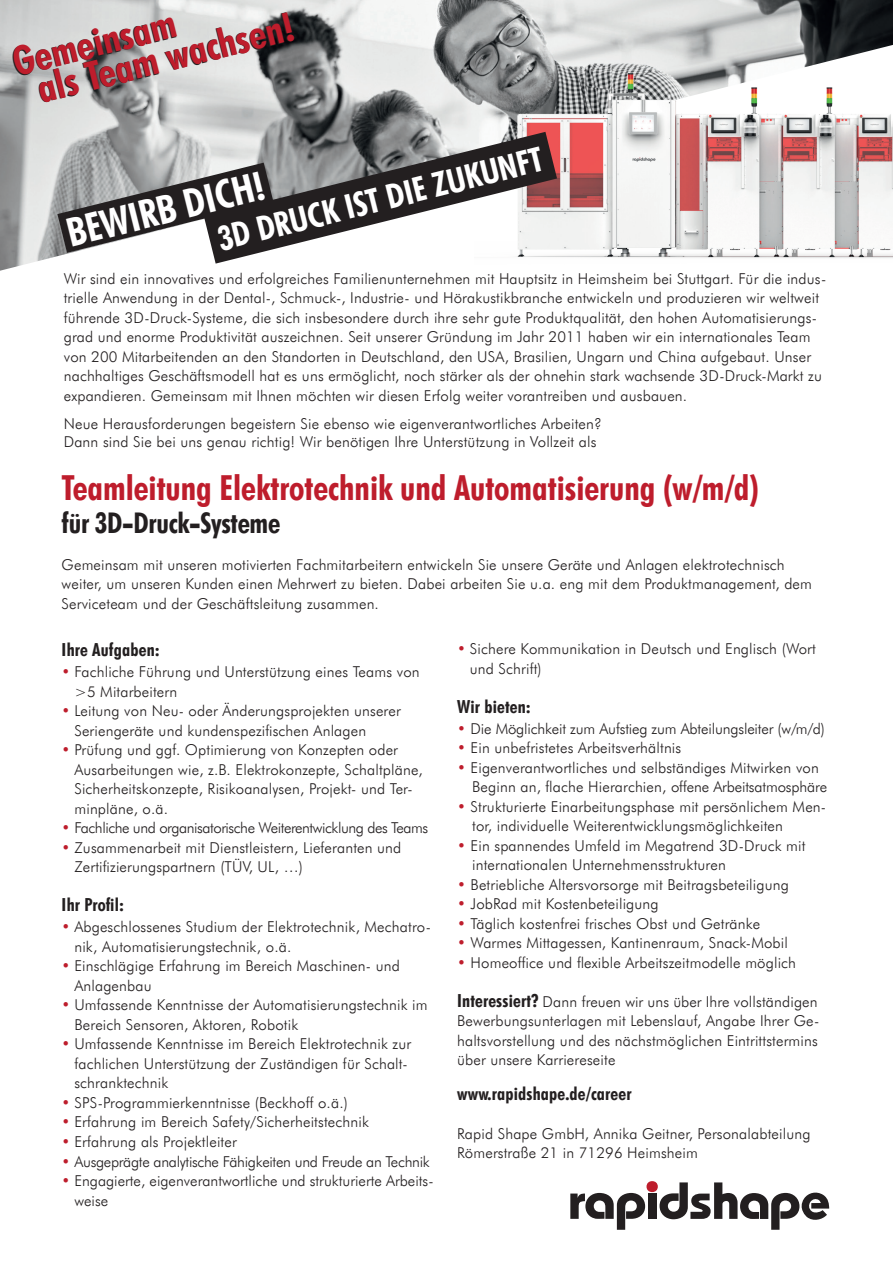
<style>
.page{position:relative;width:893px;height:1263px;background:#fff}
.page>*{position:absolute;margin:0;border:0;box-sizing:border-box;transform-origin:0 0}
.t1{font:700 condensed 39.9px/31.8px "Futura BT";color:#be1d2c}
.t2{font:700 condensed 39.45px "Futura BT";color:#fff}
.t3{font:700 condensed 34.5px "Futura BT";color:#be1d2c}
.t4{font:700 condensed 33.75px "Futura BT";color:#fff}
.t5{font:700 condensed 28.5px "Futura BT";letter-spacing:-.01em;color:#231f20}
.t6{font:700 condensed 18px "Futura BT";letter-spacing:.01em;color:#231f20}
.t7{font:300 15px/19.5px "Futura BT";letter-spacing:.01em;color:#231f20}
.t8{font:300 15px "Futura BT";letter-spacing:-.03em;color:#231f20}
.t9{font:300 15px "Futura BT";letter-spacing:-.02em;color:#231f20}
.t10{font:300 15px "Futura BT";letter-spacing:-.01em;color:#231f20}
.s1{color:#be1d2c}
.s2{font-weight:700;font-stretch:condensed;font-size:18px}
</style>
<div class="page">
<svg style="left:570px;top:1193px;width:75px;height:37px"></svg>
<div style="left:648px;top:1193px;width:8px;height:26px;background:#231f20"></div>
<div style="left:646px;top:1181px;width:12px;height:11px;background:#be1d2c;border-radius:50%"></div>
<svg style="left:660px;top:1182px;width:169px;height:48px"></svg>
<img style="left:0;top:0;width:893px;height:45px">
<svg style="left:0;top:45px;width:475px;height:226px;background:#b8baba"></svg>
<svg style="left:57px;top:163px;width:147px;height:90px"></svg>
<img style="left:475px;top:22px;width:418px;height:236px">
<svg style="left:204px;top:132px;width:353px;height:132px"></svg>
<h1 class="t1" style="left:26px;top:41px;width:264px;text-indent:-18px;rotate:-14deg">Gemeinsam<br>als Team wachsen!</h1>
<h3 class="t4" style="left:213px;top:216px;width:334px;rotate:-14deg">3D DRUCK IST DIE ZUKUNFT</h3>
<h2 class="t2" style="left:61px;top:206px;width:204px;rotate:-14deg">BEWIRB DICH!</h2>
<p class="t7" style="left:64px;top:268px;width:764px">Wir sind ein innovatives und erfolgreiches Familienunternehmen mit Hauptsitz in Heimsheim bei Stuttgart. Für die indus&shy;trielle Anwendung in der Dental-, Schmuck-, Industrie- und Hörakustikbranche entwickeln und produzieren wir weltweit führende 3D-Druck-Systeme, die sich insbesondere durch ihre sehr gute Produktqualität, den hohen Automatisierungs&shy;grad und enorme Produktivität auszeichnen. Seit unserer Gründung im Jahr 2011 haben wir ein internationales Team von 200 Mitarbeitenden an den Standorten in Deutschland, den USA, Brasilien, Ungarn und China aufgebaut. Unser nachhaltiges Geschäftsmodell hat es uns ermöglicht, noch stärker als der ohnehin stark wachsende 3D-Druck-Markt zu expandieren. Gemeinsam mit Ihnen möchten wir diesen Erfolg weiter vorantreiben und ausbauen.</p>
<p class="t7" style="left:64px;top:414px;width:540px;line-height:18px">Neue Herausforderungen begeistern Sie ebenso wie eigenverantwortliches Arbeiten?<br>Dann sind Sie bei uns genau richtig! Wir benötigen Ihre Unterstützung in Vollzeit als</p>
<h3 class="t3" style="left:62px;top:463px;width:699px">Teamleitung Elektrotechnik und Automatisierung (w/m/d)</h3>
<h3 class="t5" style="left:62px;top:502px;width:220px">für 3D-Druck-Systeme</h3>
<p class="t7" style="left:62px;top:554px;width:752px">Gemeinsam mit unseren motivierten Fachmitarbeitern entwickeln Sie unsere Geräte und Anlagen elektrotechnisch weiter, um unseren Kunden einen Mehrwert zu bieten. Dabei arbeiten Sie u.a. eng mit dem Produktmanagement, dem<br>Serviceteam und der Geschäftsleitung zusammen.</p>
<p class="t6" style="left:62px;top:637px;width:100px">Ihre Aufgaben:</p>
<p class="t7" style="left:74px;top:662px;width:347px;text-indent:-13px"><span class="s1">•</span> Fachliche Führung und Unterstützung eines Teams von &gt;5 Mitarbeitern</p>
<p class="t7" style="left:74px;top:701px;width:328px;text-indent:-13px"><span class="s1">•</span> Leitung von Neu- oder Änderungsprojekten unserer<br>Seriengeräte und kundenspezifischen Anlagen</p>
<p class="t7" style="left:74px;top:740px;width:350px;text-indent:-13px"><span class="s1">•</span> Prüfung und ggf. Optimierung von Konzepten oder Ausarbeitungen wie, z.B. Elektrokonzepte, Schaltpläne, Sicherheitskonzepte, Risikoanalysen, Projekt- und Ter&shy;minpläne, o.ä.</p>
<p class="t8" style="left:62px;top:818px;width:368px"><span class="s1">•</span> Fachliche und organisatorische Weiterentwicklung des Teams</p>
<p class="t7" style="left:74px;top:837px;width:328px;text-indent:-13px"><span class="s1">•</span> Zusammenarbeit mit Dienstleistern, Lieferanten und<br>Zertifizierungspartnern (TÜV, UL, …)</p>
<p class="t6" style="left:62px;top:892px;width:64px">Ihr Profil:</p>
<p class="t7" style="left:74px;top:917px;width:358px;text-indent:-13px"><span class="s1">•</span> Abgeschlossenes Studium der Elektrotechnik, Mechatro&shy;nik, Automatisierungstechnik, o.ä.</p>
<p class="t7" style="left:74px;top:956px;width:327px;text-indent:-13px"><span class="s1">•</span> Einschlägige Erfahrung im Bereich Maschinen- und<br>Anlagenbau</p>
<p class="t7" style="left:74px;top:995px;width:355px;text-indent:-13px"><span class="s1">•</span> Umfassende Kenntnisse der Automatisierungstechnik im<br>Bereich Sensoren, Aktoren, Robotik</p>
<p class="t7" style="left:74px;top:1034px;width:338px;text-indent:-13px"><span class="s1">•</span> Umfassende Kenntnisse im Bereich Elektrotechnik zur fachlichen Unterstützung der Zuständigen für Schalt&shy;schranktechnik</p>
<p class="t7" style="left:62px;top:1092px;width:288px"><span class="s1">•</span> SPS-Programmierkenntnisse (Beckhoff o.ä.)</p>
<p class="t7" style="left:62px;top:1112px;width:309px"><span class="s1">•</span> Erfahrung im Bereich Safety/Sicherheitstechnik</p>
<p class="t7" style="left:62px;top:1131px;width:177px"><span class="s1">•</span> Erfahrung als Projektleiter</p>
<p class="t9" style="left:62px;top:1151px;width:370px"><span class="s1">•</span> Ausgeprägte analytische Fähigkeiten und Freude an Technik</p>
<p class="t7" style="left:74px;top:1170px;width:361px;text-indent:-13px"><span class="s1">•</span> Engagierte, eigenverantwortliche und strukturierte Arbeits&shy;weise</p>
<p class="t7" style="left:470px;top:638px;width:347px;text-indent:-13px"><span class="s1">•</span> Sichere Kommunikation in Deutsch und Englisch (Wort und Schrift)</p>
<p class="t6" style="left:457px;top:693px;width:75px">Wir bieten:</p>
<p class="t10" style="left:457px;top:718px;width:369px"><span class="s1">•</span> Die Möglichkeit zum Aufstieg zum Abteilungsleiter (w/m/d)</p>
<p class="t7" style="left:457px;top:737px;width:226px"><span class="s1">•</span> Ein unbefristetes Arbeitsverhältnis</p>
<p class="t7" style="left:472px;top:757px;width:356px;text-indent:-15px"><span class="s1">•</span> Eigenverantwortliches und selbständiges Mitwirken von<br>Beginn an, flache Hierarchien, offene Arbeitsatmosphäre</p>
<p class="t7" style="left:472px;top:796px;width:355px;text-indent:-15px"><span class="s1">•</span> Strukturierte Einarbeitungsphase mit persönlichem Men&shy;tor, individuelle Weiterentwicklungsmöglichkeiten</p>
<p class="t7" style="left:472px;top:835px;width:335px;text-indent:-15px"><span class="s1">•</span> Ein spannendes Umfeld im Megatrend 3D-Druck mit internationalen Unternehmensstrukturen</p>
<p class="t7" style="left:457px;top:874px;width:333px"><span class="s1">•</span> Betriebliche Altersvorsorge mit Beitragsbeteiligung</p>
<p class="t7" style="left:457px;top:893px;width:203px"><span class="s1">•</span> JobRad mit Kostenbeteiligung</p>
<p class="t7" style="left:457px;top:913px;width:305px"><span class="s1">•</span> Täglich kostenfrei frisches Obst und Getränke</p>
<p class="t7" style="left:457px;top:932px;width:332px"><span class="s1">•</span> Warmes Mittagessen, Kantinenraum, Snack-Mobil</p>
<p class="t7" style="left:457px;top:952px;width:340px"><span class="s1">•</span> Homeoffice und flexible Arbeitszeitmodelle möglich</p>
<p class="t7" style="left:457px;top:991px;width:364px;text-align:justify"><span class="s2">Interessiert?</span> Dann freuen wir uns über Ihre vollständigen Bewerbungsunterlagen mit Lebenslauf, Angabe Ihrer Ge&shy;haltsvorstellung und des nächstmöglichen Eintrittstermins über unsere Karriereseite</p>
<p class="t6" style="left:457px;top:1080px;width:176px">www.rapidshape.de/career</p>
<p class="t7" style="left:457px;top:1123px;width:355px">Rapid Shape GmbH, Annika Geitner, Personalabteilung<br>Römerstraße 21 in 71296 Heimsheim</p>
</div>
